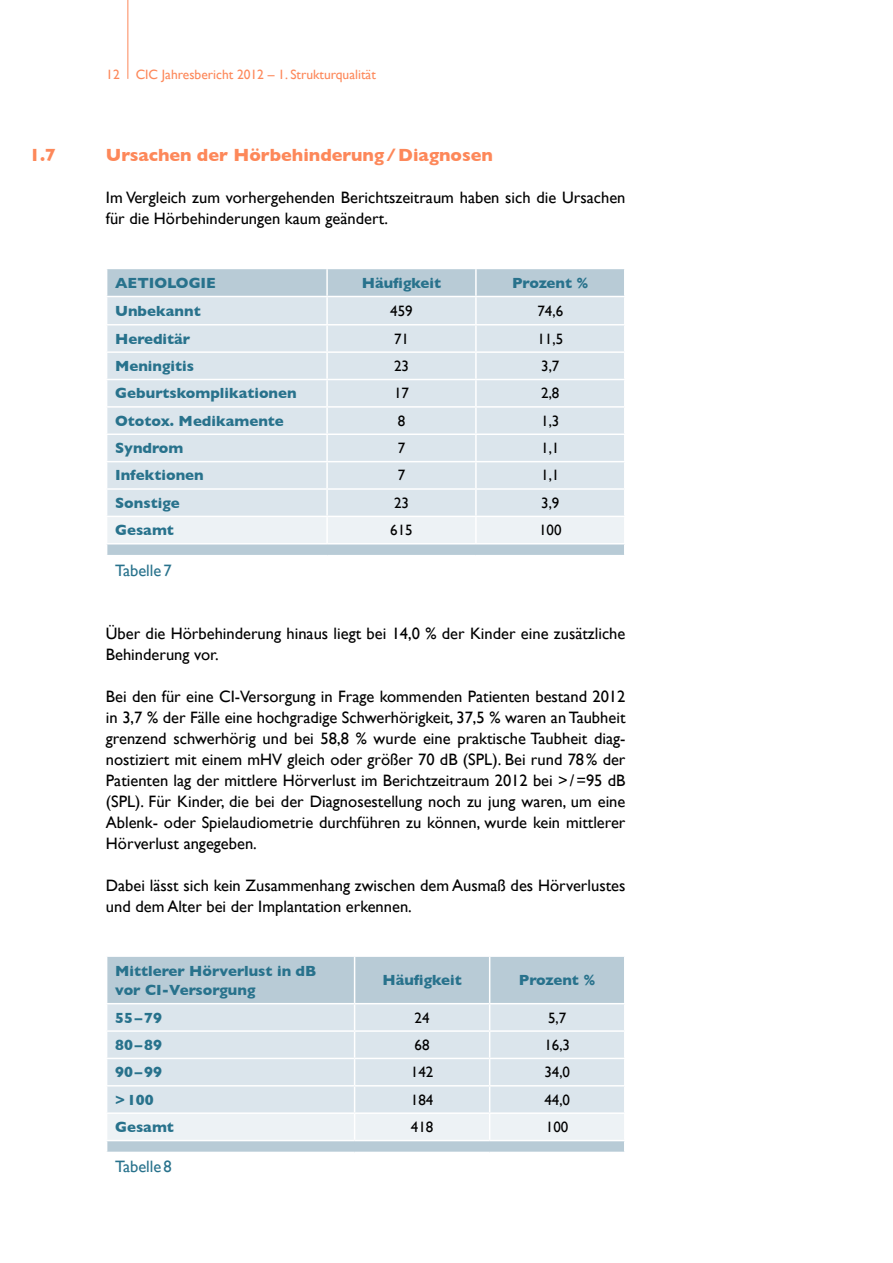
<style>
.page{position:relative;width:893px;height:1263px;background:#fff}
.page>*{position:absolute;margin:0;border:0;box-sizing:border-box;transform-origin:0 0}
.t1{font:700 18px "Gill Sans";color:#fd885a}
.t2{font:16.5px/21px "Gill Sans";color:#000}
.t3{font:16.5px "Gill Sans";color:#28728c}
.t4{font:700 15px/19.5px "Gill Sans";color:#28728c}
.t5{font:15px "Gill Sans";color:#000}
.t6{font:13.5px "Gill Sans";color:#fd885a}
</style>
<div class="page">
<hr style="left:128px;top:0;width:1px;height:79px;background:#fd885a">
<svg style="left:107px;top:269px;width:518px;height:286px;background:#dae4eb"></svg>
<div style="left:107px;top:957px;width:517px;height:46px;background:#b8cbd6"></div>
<hr style="left:354px;top:957px;width:1px;height:46px;background:#fff">
<hr style="left:489px;top:957px;width:1px;height:46px;background:#fff">
<svg style="left:107px;top:1004px;width:518px;height:148px;background:#dde7ed"></svg>
<p class="t6" style="left:106px;top:66px;width:271px">12 CIC Jahresbericht 2012 – 1. Strukturqualität</p>
<p class="t1" style="left:29px;top:145px;width:28px">1.7</p>
<p class="t1" style="left:106px;top:145px;width:389px">Ursachen der Hörbehinderung/Diagnosen</p>
<p class="t2" style="left:106px;top:187px;width:521px">Im Vergleich zum vorhergehenden Berichtszeitraum haben sich die Ursachen für die Hörbehinderungen kaum geändert.</p>
<p class="t4" style="left:115px;top:273px;width:102px">AETIOLOGIE</p>
<p class="t4" style="left:362px;top:273px;width:81px">Häufigkeit</p>
<p class="t4" style="left:512px;top:273px;width:78px">Prozent %</p>
<p class="t4" style="left:115px;top:301px;width:87px">Unbekannt</p>
<p class="t5" style="left:390px;top:302px;width:24px">459</p>
<p class="t5" style="left:537px;top:302px;width:27px">74,6</p>
<p class="t4" style="left:115px;top:329px;width:77px">Hereditär</p>
<p class="t5" style="left:394px;top:330px;width:16px">71</p>
<p class="t5" style="left:537px;top:330px;width:27px">11,5</p>
<p class="t4" style="left:115px;top:356px;width:80px">Meningitis</p>
<p class="t5" style="left:394px;top:357px;width:16px">23</p>
<p class="t5" style="left:541px;top:357px;width:20px">3,7</p>
<p class="t4" style="left:115px;top:383px;width:183px">Geburtskomplikationen</p>
<p class="t5" style="left:394px;top:384px;width:16px">17</p>
<p class="t5" style="left:541px;top:384px;width:20px">2,8</p>
<p class="t4" style="left:115px;top:411px;width:170px">Ototox. Medikamente</p>
<p class="t5" style="left:398px;top:412px;width:9px">8</p>
<p class="t5" style="left:541px;top:412px;width:20px">1,3</p>
<p class="t4" style="left:115px;top:438px;width:70px">Syndrom</p>
<p class="t5" style="left:398px;top:439px;width:9px">7</p>
<p class="t5" style="left:541px;top:439px;width:20px">1,1</p>
<p class="t4" style="left:115px;top:465px;width:90px">Infektionen</p>
<p class="t5" style="left:398px;top:466px;width:9px">7</p>
<p class="t5" style="left:541px;top:466px;width:20px">1,1</p>
<p class="t4" style="left:115px;top:493px;width:66px">Sonstige</p>
<p class="t5" style="left:394px;top:494px;width:16px">23</p>
<p class="t5" style="left:541px;top:494px;width:20px">3,9</p>
<p class="t4" style="left:115px;top:520px;width:60px">Gesamt</p>
<p class="t5" style="left:390px;top:521px;width:24px">615</p>
<p class="t5" style="left:539px;top:521px;width:24px">100</p>
<p class="t3" style="left:115px;top:560px;width:58px">Tabelle7</p>
<p class="t2" style="left:106px;top:623px;width:521px">Über die Hörbehinderung hinaus liegt bei 14,0 % der Kinder eine zusätzliche<br>Behinderung vor.</p>
<p class="t2" style="left:106px;top:686px;width:521px;text-align:justify">Bei den für eine CI-Versorgung in Frage kommenden Patienten bestand 2012 in 3,7 % der Fälle eine hochgradige Schwerhörigkeit, 37,5 % waren an Taubheit grenzend schwerhörig und bei 58,8 % wurde eine praktische Taubheit diag&shy;nostiziert mit einem mHV gleich oder größer 70 dB (SPL). Bei rund 78% der Patienten lag der mittlere Hörverlust im Berichtzeitraum 2012 bei &gt;/=95 dB (SPL). Für Kinder, die bei der Diagnosestellung noch zu jung waren, um eine Ablenk- oder Spielaudiometrie durchführen zu können, wurde kein mittlerer Hörverlust angegeben.</p>
<p class="t2" style="left:106px;top:875px;width:521px">Dabei lässt sich kein Zusammenhang zwischen dem Ausmaß des Hörverlustes und dem Alter bei der Implantation erkennen.</p>
<p class="t4" style="left:115px;top:961px;width:203px">Mittlerer Hörverlust in dB vor CI-Versorgung</p>
<p class="t4" style="left:383px;top:970px;width:81px">Häufigkeit</p>
<p class="t4" style="left:519px;top:970px;width:78px">Prozent %</p>
<p class="t4" style="left:115px;top:1007px;width:48px">55–79</p>
<p class="t5" style="left:415px;top:1009px;width:16px">24</p>
<p class="t5" style="left:548px;top:1009px;width:20px">5,7</p>
<p class="t4" style="left:115px;top:1035px;width:48px">80–89</p>
<p class="t5" style="left:415px;top:1036px;width:16px">68</p>
<p class="t5" style="left:544px;top:1036px;width:27px">16,3</p>
<p class="t4" style="left:115px;top:1062px;width:48px">90–99</p>
<p class="t5" style="left:411px;top:1063px;width:24px">142</p>
<p class="t5" style="left:544px;top:1063px;width:27px">34,0</p>
<p class="t4" style="left:115px;top:1090px;width:40px">&gt;100</p>
<p class="t5" style="left:411px;top:1091px;width:24px">184</p>
<p class="t5" style="left:544px;top:1091px;width:27px">44,0</p>
<p class="t4" style="left:115px;top:1117px;width:60px">Gesamt</p>
<p class="t5" style="left:411px;top:1118px;width:24px">418</p>
<p class="t5" style="left:546px;top:1118px;width:24px">100</p>
<p class="t3" style="left:115px;top:1157px;width:58px">Tabelle8</p>
</div>
